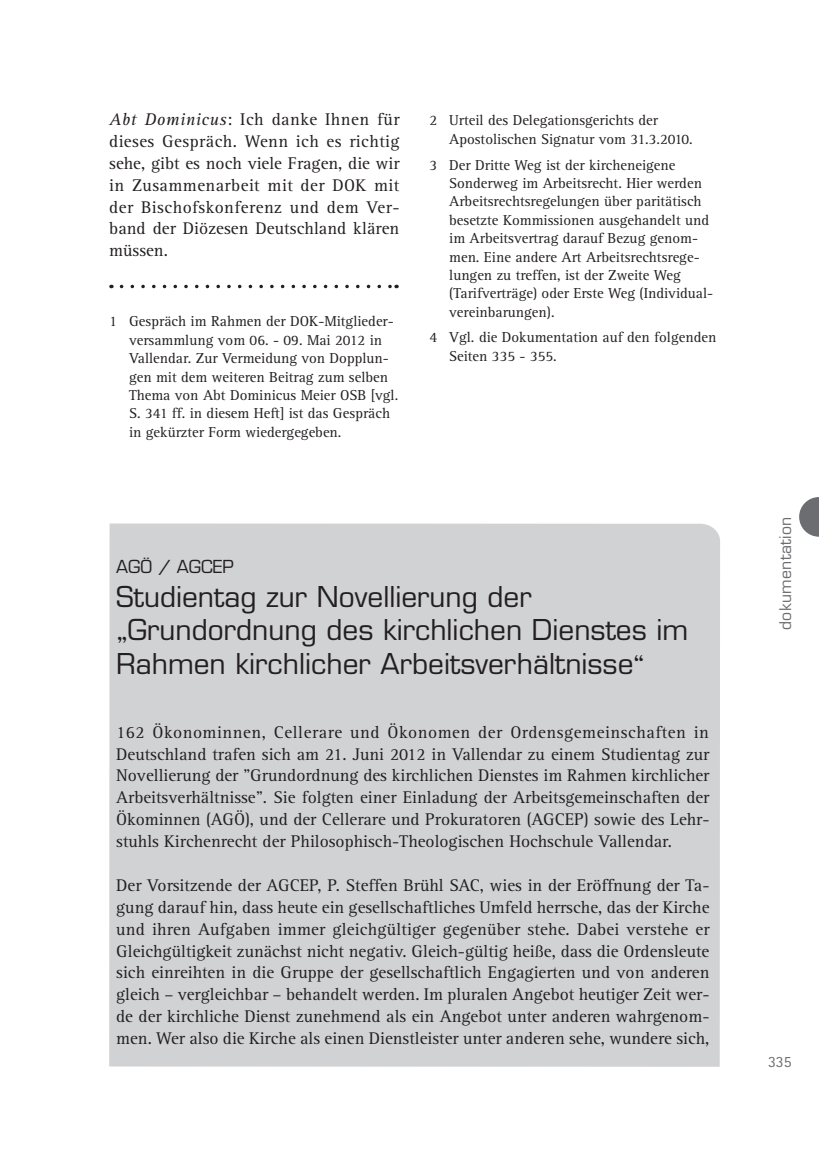
<style>
.page{position:relative;width:819px;height:1166px;background:#fff}
.page>*{position:absolute;margin:0;border:0;box-sizing:border-box;transform-origin:0 0}
.Headline{font:28px/33.6px "Eurostile LT Std";color:#231f20}
.Fließtext{font:17.5px/21.9px "Rotis Serif Pro";color:#231f20;text-align:justify}
.Autor{font:17.5px "Eurostile LT Std";color:#231f20}
.t1{font:15.75px "Eurostile LT Std";letter-spacing:.02em;color:#6c6d70}
.t2{font:15.75px "Rotis Sans Serif Pro";color:#6c6d70}
.Endnoten{font:14.88px/18.4px "Rotis Serif Pro";color:#231f20}
.s1{font-style:italic}
.s2{font-family:"Rotis Serif Pro"}
</style>
<div class="page">
<svg style="left:799px;top:497px;width:20px;height:40px"></svg>
<svg style="left:121px;top:285px;width:276px;height:3px"></svg>
<div style="left:109px;top:523px;width:611px;height:544px;background:#d1d2d4"></div>
<p class="Fließtext" style="left:109px;top:109px;width:292px"><span class="s1">Abt Dominicus</span>: Ich danke Ihnen für dieses Gespräch. Wenn ich es richtig sehe, gibt es noch viele Fragen, die wir in Zusammenarbeit mit der DOK mit der Bischofskonferenz und dem Ver&shy;band der Diözesen Deutschland klären müssen.</p>
<p class="Endnoten" style="left:129px;top:312px;width:271px;text-indent:-20px">1 Gespräch im Rahmen der DOK-Mitglieder&shy;versammlung vom 06. - 09. Mai 2012 in Vallendar. Zur Vermeidung von Dopplun&shy;gen mit dem weiteren Beitrag zum selben Thema von Abt Dominicus Meier OSB [vgl.<br>S. 341 ff. in diesem Heft] ist das Gespräch in gekürzter Form wiedergegeben.</p>
<p class="Endnoten" style="left:449px;top:112px;width:245px;text-indent:-20px">2 Urteil des Delegationsgerichts der<br>Apostolischen Signatur vom 31.3.2010.</p>
<p class="Endnoten" style="left:449px;top:156px;width:265px;text-indent:-20px">3 Der Dritte Weg ist der kircheneigene Sonderweg im Arbeitsrecht. Hier werden Arbeitsrechtsregelungen über paritätisch besetzte Kommissionen ausgehandelt und im Arbeitsvertrag darauf Bezug genom&shy;men. Eine andere Art Arbeitsrechtsrege&shy;lungen zu treffen, ist der Zweite Weg (Tarifverträge) oder Erste Weg (Individual&shy;vereinbarungen).</p>
<p class="Endnoten" style="left:449px;top:329px;width:268px;text-indent:-20px">4 Vgl. die Dokumentation auf den folgenden<br>Seiten 335 - 355.</p>
<p class="Autor" style="left:116px;top:556px;width:119px">AGÖ / AGCEP</p>
<p class="Headline" style="left:116px;top:580px;width:573px">Studientag zur Novellierung der <span class="s2">„</span>Grundordnung des kirchlichen Dienstes im<br>Rahmen kirchlicher Arbeitsverhältnisse<span class="s2">“</span></p>
<p class="Fließtext" style="left:116px;top:721px;width:594px">162 Ökonominnen, Cellerare und Ökonomen der Ordensgemeinschaften in Deutschland trafen sich am 21. Juni 2012 in Vallendar zu einem Studientag zur Novellierung der "Grundordnung des kirchlichen Dienstes im Rahmen kirchlicher Arbeitsverhältnisse". Sie folgten einer Einladung der Arbeitsgemeinschaften der Ökominnen (AGÖ), und der Cellerare und Prokuratoren (AGCEP) sowie des Lehr&shy;stuhls Kirchenrecht der Philosophisch-Theologischen Hochschule Vallendar.</p>
<p class="Fließtext" style="left:116px;top:874px;width:595px">Der Vorsitzende der AGCEP, P. Steffen Brühl SAC, wies in der Eröffnung der Ta&shy;gung darauf hin, dass heute ein gesellschaftliches Umfeld herrsche, das der Kirche und ihren Aufgaben immer gleichgültiger gegenüber stehe. Dabei verstehe er Gleichgültigkeit zunächst nicht negativ. Gleich-gültig heiße, dass die Ordensleute sich einreihten in die Gruppe der gesellschaftlich Engagierten und von anderen gleich – vergleichbar – behandelt werden. Im pluralen Angebot heutiger Zeit wer&shy;de der kirchliche Dienst zunehmend als ein Angebot unter anderen wahrgenom&shy;men. Wer also die Kirche als einen Dienstleister unter anderen sehe, wundere sich,</p>
<p class="t1" style="left:775px;top:630px;width:114px;rotate:-90deg">dokumentation</p>
<p class="t2" style="left:768px;top:1052px;width:25px">335</p>
</div>
